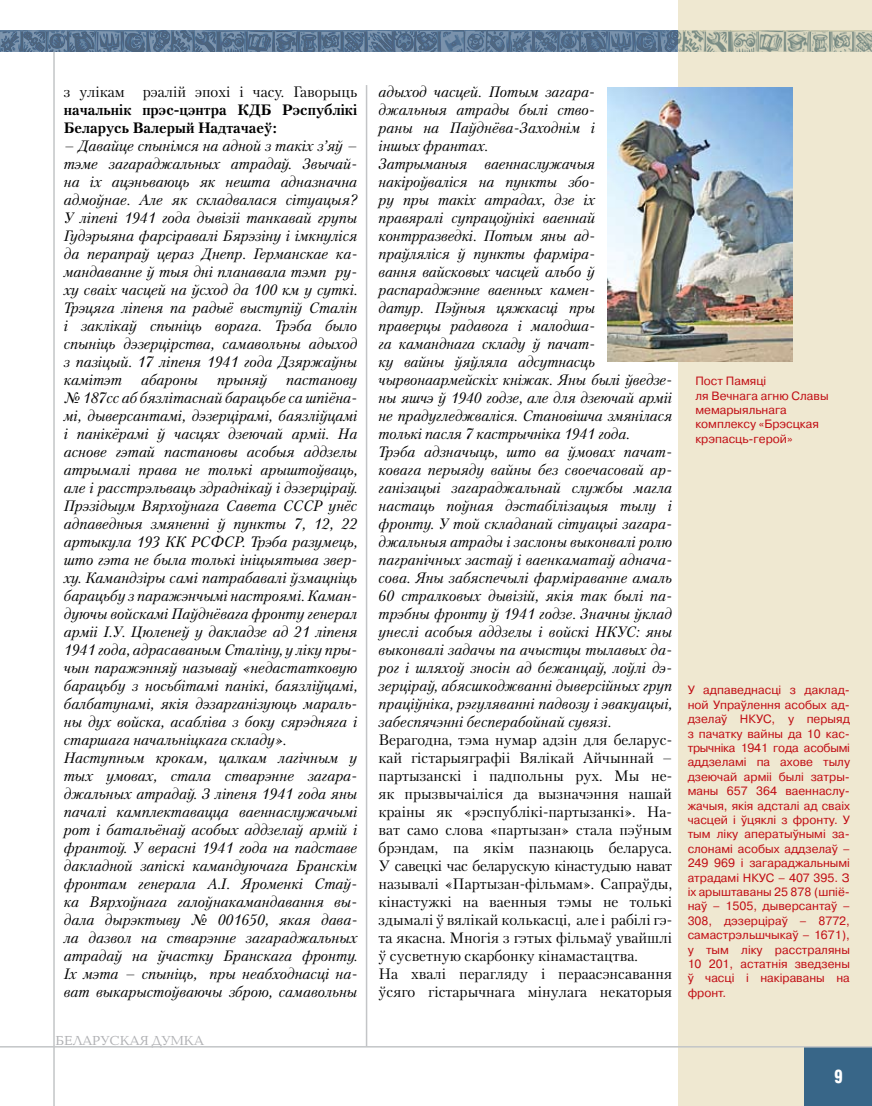
<style>
.page{position:relative;width:872px;height:1106px;background:#fff}
.page>*{position:absolute;margin:0;border:0;box-sizing:border-box;transform-origin:0 0}
.t1{font:700 18px "AG Letterica Cond L";color:#fff;scale:.9 1}
.t2{font:italic 15px/18px "Petersburg C";color:#000}
.t3{font:15px/18px "Petersburg C";color:#000}
.t4{font:700 15px/18px "Petersburg C";color:#000}
.t5{font:13.5px "Baltica C";color:#aeafb2}
.t6{font:12px/14.4px "Pragmatica C";color:#c10c13;text-align:justify}
</style>
<div class="page">
<div style="left:678px;top:0;width:194px;height:1106px;background:#efe8d1"></div>
<hr style="left:53px;top:52px;width:2px;height:1054px;background:#c3c5c7">
<hr style="left:366px;top:85px;width:1px;height:961px;background:#c3c5c7">
<div style="left:804px;top:1047px;width:68px;height:59px;background:#386688"></div>
<svg style="left:0;top:31px;width:872px;height:21px;background:#6e8497"></svg>
<hr style="left:0;top:1046px;width:872px;height:1px;background:#c3c5c7">
<img style="left:607px;top:88px;width:185px;height:274px">
<p class="t3" style="left:64px;top:82px;width:295px">з улікам рэалій эпохі і часу. Гаворыць</p>
<p class="t4" style="left:64px;top:100px;width:295px">начальнік прэс-цэнтра КДБ Рэспублікі<br>Беларусь Валерый Надтачаеў:</p>
<p class="t2" style="left:64px;top:136px;width:295px;text-align:justify">– Давайце спынімся на адной з такіх з’яў – тэме загараджальных атрадаў. Звычай&shy;на іх ацэньваюць як нешта адназначна адмоўнае. Але як складвалася сітуацыя?<br>У ліпені 1941 года дывізіі танкавай групы Гудэрыяна фарсіравалі Бярэзіну і імкнуліся да перапраў цераз Днепр. Германскае ка&shy;мандаванне ў тыя дні планавала тэмп ру&shy;ху сваіх часцей на ўсход да 100 км у суткі.<br>Трэцяга ліпеня па радыё выступіў Сталін і заклікаў спыніць ворага. Трэба было спыніць дэзерцірства, самавольны адыход з пазіцый. 17 ліпеня 1941 года Дзяржаўны камітэт</p>
<p class="t2" style="left:141px;top:370px;width:58px">абароны</p>
<p class="t2" style="left:217px;top:370px;width:51px">прыняў</p>
<p class="t2" style="left:64px;top:370px;width:295px;text-indent:222px">пастанову № 187сс аб бязлітаснай барацьбе са шпіёна&shy;мі, дыверсантамі, дэзерцірамі, баязліўцамі і панікёрамі ў часцях дзеючай арміі. На аснове гэтай пастановы асобыя аддзелы атрымалі права не толькі арыштоўваць, але і расстрэльваць здраднікаў і дэзерціраў.<br>Прэзідыум Вярхоўнага Савета СССР унёс адпаведныя змяненні ў пункты 7, 12, 22 артыкула 193 КК РСФСР. Трэба разумець, што гэта не была толькі ініцыятыва звер&shy;ху. Камандзіры самі патрабавалі ўзмацніць барацьбу з паражэнчымі настроямі. Каман&shy;дуючы войскамі Паўднёвага фронту генерал арміі І.У. Цюленеў у дакладзе ад 21 ліпеня 1941 года, адрасаваным Сталіну, у ліку пры&shy;чын паражэнняў называў «недастатковую барацьбу з носьбітамі панікі, баязліўцамі, балбатунамі, якія дэзарганізуюць мараль&shy;ны дух войска, асабліва з боку сярэдняга і старшага начальніцкага складу».<br>Наступным крокам, цалкам лагічным у тых умовах, стала стварэнне загара&shy;джальных атрадаў. З ліпеня 1941 года яны пачалі камплектавацца ваеннаслужачымі рот і батальёнаў асобых аддзелаў армій і франтоў. У верасні 1941 года на падставе дакладной запіскі камандуючага Бранскім фронтам генерала А.І. Яроменкі Стаў&shy;ка Вярхоўнага галоўнакамандавання вы&shy;дала дырэктыву № 001650, якая дава&shy;ла дазвол на стварэнне загараджальных атрадаў на ўчастку Бранскага фронту.<br>Іх мэта – спыніць, пры неабходнасці на&shy;ват выкарыстоўваючы зброю, самавольны</p>
<p class="t5" style="left:56px;top:1033px;width:150px">БЕЛАРУСКАЯ ДУМКА</p>
<p class="t2" style="left:378px;top:82px;width:295px">адыход часцей. Потым загара-<br>джальныя атрады былі ство-<br>раны на Паўднёва-Заходнім і<br>іншых франтах.<br>Затрыманыя ваеннаслужачыя накіроўваліся на пункты збо-<br>ру пры такіх атрадах, дзе іх<br>правяралі супрацоўнікі ваеннай контрразведкі. Потым яны ад-<br>праўляліся ў пункты фарміра-<br>вання вайсковых часцей альбо ў распараджэнне ваенных камен-<br>датур. Пэўныя цяжкасці пры<br>праверцы радавога і малодша-<br>га каманднага складу ў пачат-<br>ку вайны ўяўляла адсутнасць чырвонаармейскіх кніжак. Яны былі ўведзе&shy;ны яшчэ ў 1940 годзе, але для дзеючай арміі не прадугледжваліся. Становішча змянілася толькі пасля 7 кастрычніка 1941 года.<br>Трэба адзначыць, што ва ўмовах пачат&shy;ковага перыяду вайны без своечасовай ар&shy;ганізацыі загараджальнай службы магла настаць поўная дэстабілізацыя тылу і фронту. У той складанай сітуацыі загара&shy;джальныя атрады і заслоны выконвалі ролю пагранічных застаў і ваенкаматаў аднача&shy;сова. Яны забяспечылі фарміраванне амаль 60 стралковых дывізій, якія так былі па&shy;трэбны фронту ў 1941 годзе. Значны ўклад унеслі асобыя аддзелы і войскі НКУС: яны выконвалі задачы па ачыстцы тылавых да&shy;рог і шляхоў зносін ад бежанцаў, лоўлі дэ&shy;зерціраў, абясшкоджванні дыверсійных груп праціўніка, рэгуляванні падвозу і эвакуацыі, забеспячэнні бесперабойнай сувязі.</p>
<p class="t3" style="left:378px;top:730px;width:295px">Верагодна, тэма нумар адзін для беларус&shy;кай гістарыяграфіі Вялікай Айчыннай – партызанскі і падпольны рух. Мы не&shy;як прызвычаіліся да вызначэння нашай краіны як «рэспублікі-партызанкі». На&shy;ват само слова «партызан» стала пэўным брэндам, па якім пазнаюць беларуса.<br>У савецкі час беларускую кінастудыю нават называлі «Партызан-фільмам». Сапраўды, кінастужкі на ваенныя тэмы не толькі здымалі ў вялікай колькасці, але і рабілі гэ&shy;та якасна. Многія з гэтых фільмаў увайшлі ў сусветную скарбонку кінамастацтва.<br>На хвалі перагляду і пераасэнсавання ўсяго гістарычнага мінулага некаторыя</p>
<p class="t6" style="left:695px;top:374px;width:135px;text-align:left">Пост Памяці<br>ля Вечнага агню Славы мемарыяльнага комплексу «Брэсцкая крэпасць-герой»</p>
<p class="t6" style="left:687px;top:683px;width:164px">У адпаведнасці з даклад&shy;ной Упраўлення асобых ад&shy;дзелаў НКУС, у перыяд з пачатку вайны да 10 кас&shy;трычніка 1941 года асобымі аддзеламі па ахове тылу дзеючай арміі былі затры&shy;маны 657 364 ваеннаслу&shy;жачыя, якія адсталі ад сваіх часцей і ўцяклі з фронту. У тым ліку аператыўнымі за&shy;слонамі асобых аддзелаў – 249 969 і загараджальнымі атрадамі НКУС – 407 395. З іх арыштаваны 25 878 (шпіё&shy;наў – 1505, дыверсантаў – 308, дэзерціраў – 8772, самастрэльшчыкаў – 1671), у тым ліку расстраляны 10 201, астатнія зведзены ў часці і накіраваны на фронт.</p>
<p class="t1" style="left:834px;top:1065px;width:11px">9</p>
</div>
